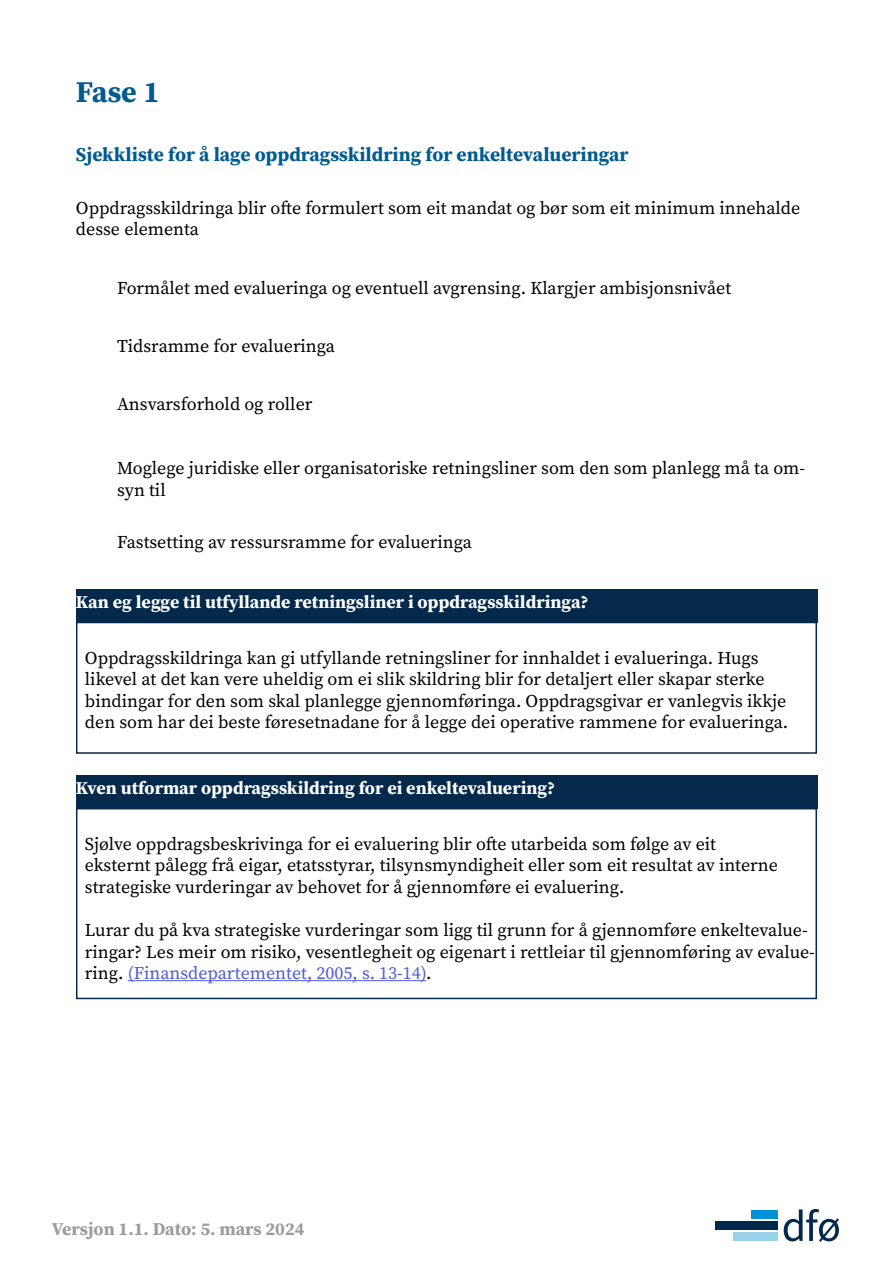
<style>
.page{position:relative;width:893px;height:1263px;background:#fff}
.page>*{position:absolute;margin:0;border:0;box-sizing:border-box;transform-origin:0 0}
.t1{font:700 30px "Source Serif Pro";color:#005b91}
.t2{font:700 19.5px "Source Serif Pro";color:#005b91}
.t3{font:18px/21.6px "Source Serif Pro";color:#000}
.t4{font:700 18px "Source Serif Pro";color:#fff}
.t5{font:700 18px "Source Serif Pro";color:#9c9c9c}
.s1{color:#4f5cd6}
</style>
<div class="page">
<div style="left:76px;top:589px;width:741px;height:33px;background:#05294b"></div>
<div style="left:76px;top:622px;width:741px;height:132px;border:2px solid #05294b"></div>
<div style="left:76px;top:776px;width:741px;height:33px;background:#05294b"></div>
<hr style="left:128px;top:980px;width:298px;height:1px;background:#4f5cd6">
<div style="left:76px;top:808px;width:741px;height:191px;border:2px solid #05294b"></div>
<div style="left:751px;top:1209px;width:26px;height:9px;background:#0091d6"></div>
<div style="left:733px;top:1232px;width:44px;height:9px;background:#99d1e8"></div>
<div style="left:715px;top:1221px;width:62px;height:9px;background:#00294d"></div>
<svg style="left:784px;top:1209px;width:55px;height:33px"></svg>
<h1 class="t1" style="left:76px;top:71px;width:85px">Fase 1</h1>
<p class="t2" style="left:76px;top:141px;width:554px">Sjekkliste for å lage oppdragsskildring for enkeltevalueringar</p>
<p class="t3" style="left:76px;top:197px;width:726px">Oppdragsskildringa blir ofte formulert som eit mandat og bør som eit minimum innehalde desse elementa</p>
<p class="t3" style="left:117px;top:277px;width:616px">Formålet med evalueringa og eventuell avgrensing. Klargjer ambisjonsnivået</p>
<p class="t3" style="left:117px;top:335px;width:219px">Tidsramme for evalueringa</p>
<p class="t3" style="left:117px;top:393px;width:197px">Ansvarsforhold og roller</p>
<p class="t3" style="left:117px;top:457px;width:690px">Moglege juridiske eller organisatoriske retningsliner som den som planlegg må ta om&shy;syn til</p>
<p class="t3" style="left:117px;top:531px;width:356px">Fastsetting av ressursramme for evalueringa</p>
<p class="t4" style="left:76px;top:590px;width:514px">Kan eg legge til utfyllande retningsliner i oppdragsskildringa?</p>
<p class="t3" style="left:85px;top:647px;width:705px">Oppdragsskildringa kan gi utfyllande retningsliner for innhaldet i evalueringa. Hugs likevel at det kan vere uheldig om ei slik skildring blir for detaljert eller skapar sterke bindingar for den som skal planlegge gjennomføringa. Oppdragsgivar er vanlegvis ikkje den som har dei beste føresetnadane for å legge dei operative rammene for evalueringa.</p>
<p class="t4" style="left:76px;top:776px;width:481px">Kven utformar oppdragsskildring for ei enkeltevaluering?</p>
<p class="t3" style="left:85px;top:833px;width:694px">Sjølve oppdragsbeskrivinga for ei evaluering blir ofte utarbeida som følge av eit eksternt pålegg frå eigar, etatsstyrar, tilsynsmyndigheit eller som eit resultat av interne strategiske vurderingar av behovet for å gjennomføre ei evaluering.</p>
<p class="t3" style="left:85px;top:919px;width:731px">Lurar du på kva strategiske vurderingar som ligg til grunn for å gjennomføre enkeltevalue&shy;ringar? Les meir om risiko, vesentlegheit og eigenart i rettleiar til gjennomføring av evalue&shy;ring. <span class="s1">(Finansdepartementet, 2005, s. 13-14)</span>.</p>
<p class="t5" style="left:52px;top:1216px;width:254px">Versjon 1.1. Dato: 5. mars 2024</p>
</div>
